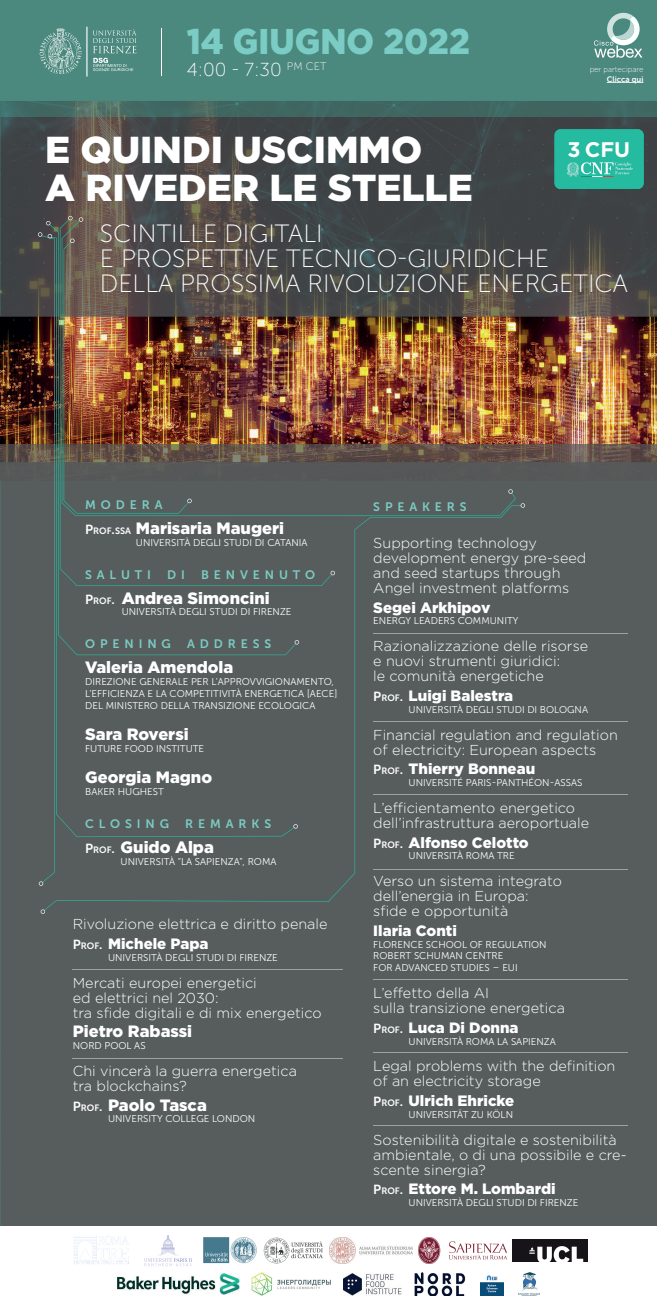
<style>
.page{position:relative;width:657px;height:1305px;background:#fff}
.page>*{position:absolute;margin:0;border:0;box-sizing:border-box;transform-origin:0 0}
.t1{font:900 37.5px/38.1px "Gotham";color:#fff}
.t2{font:900 35.81px "Gotham";color:#7bccc4;scale:.93 1}
.t3{font:25px/25px "Museo Sans 100";color:#fff}
.t4{font:700 21.12px "Gotham";color:#fff}
.t5{font:18.81px "Museo Sans 100";color:#fff}
.t6{font:900 16.38px "Gotham";color:#fff}
.t7{font:900 15px "Gotham";color:#fff}
.t8{font:300 14.38px/15px "Gotham";color:#fff}
.t9{font:12.25px "Museo Sans 700";letter-spacing:.4em;color:#7bccc4}
.t10{font:9.81px/11.8px "Museo Sans 300";color:#fff}
.t11{font:7.94px "Museo Sans 100";color:#fff}
.t12{font:7.94px "Museo Sans 700";color:#fff}
.s1{font-family:"Museo Sans 700";font-weight:400;font-size:13.12px}
.s2{font-family:"Museo Sans 700";font-weight:400;font-size:9.19px}
</style>
<div class="page">
<img style="left:0;top:317px;width:656px;height:146px">
<img style="left:1px;top:117px;width:568px;height:200px">
<img style="left:569px;top:117px;width:87px;height:21px">
<img style="left:635px;top:138px;width:21px;height:179px">
<img style="left:569px;top:189px;width:66px;height:128px">
<svg style="left:0;top:117px;width:1px;height:200px"></svg>
<img style="left:0;top:101px;width:656px;height:16px">
<div style="left:0;top:0;width:656px;height:101px;background:#4b887d"></div>
<svg style="left:0;top:445px;width:1px;height:18px"></svg>
<div style="left:0;top:463px;width:656px;height:763px;background:#575d5d"></div>
<div style="left:44px;top:505px;width:477px;height:406px;background:#575d5d"></div>
<svg style="left:41px;top:909px;width:4px;height:5px"></svg>
<hr style="left:161px;top:28px;width:1px;height:47px;background:#fff">
<svg style="left:40px;top:27px;width:97px;height:50px;background:#65998f"></svg>
<div style="left:55px;top:655px;width:239px;height:182px;background:#575d5d"></div>
<svg style="left:49px;top:224px;width:247px;height:431px;background:#545d5d"></svg>
<div style="left:60px;top:219px;width:272px;height:367px;background:#575d5d"></div>
<img style="left:62px;top:220px;width:453px;height:296px">
<svg style="left:520px;top:503px;width:5px;height:5px"></svg>
<svg style="left:68px;top:216px;width:5px;height:4px"></svg>
<svg style="left:79px;top:217px;width:4px;height:5px"></svg>
<svg style="left:46px;top:221px;width:4px;height:4px"></svg>
<svg style="left:38px;top:232px;width:17px;height:654px;background:#53534f"></svg>
<img style="left:64px;top:239px;width:128px;height:275px">
<svg style="left:330px;top:571px;width:5px;height:4px"></svg>
<svg style="left:294px;top:640px;width:5px;height:4px"></svg>
<svg style="left:293px;top:824px;width:5px;height:5px"></svg>
<svg style="left:594px;top:13px;width:48px;height:45px;background:#84afa7"></svg>
<svg style="left:606px;top:82px;width:37px;height:1px"></svg>
<svg style="left:508px;top:489px;width:4px;height:5px"></svg>
<hr style="left:373px;top:634px;width:254px;height:1px;background:#9da1a1">
<hr style="left:373px;top:721px;width:254px;height:1px;background:#9da1a1">
<hr style="left:373px;top:794px;width:254px;height:1px;background:#9da1a1">
<hr style="left:373px;top:869px;width:254px;height:1px;background:#9da1a1">
<hr style="left:373px;top:979px;width:254px;height:1px;background:#9da1a1">
<hr style="left:373px;top:1052px;width:254px;height:1px;background:#9da1a1">
<hr style="left:373px;top:1126px;width:254px;height:1px;background:#9da1a1">
<hr style="left:72px;top:969px;width:271px;height:1px;background:#9da1a1">
<hr style="left:72px;top:1058px;width:271px;height:1px;background:#9da1a1">
<div style="left:554px;top:129px;width:89px;height:60px;background:#24bba1;border-radius:6px"></div>
<img style="left:567px;top:162px;width:65px;height:15px">
<img style="left:73px;top:1236px;width:56px;height:29px">
<img style="left:512px;top:1239px;width:75px;height:22px">
<img style="left:329px;top:1237px;width:83px;height:26px">
<img style="left:263px;top:1237px;width:60px;height:26px">
<img style="left:144px;top:1235px;width:48px;height:31px">
<img style="left:203px;top:1237px;width:54px;height:27px">
<img style="left:418px;top:1237px;width:88px;height:26px">
<img style="left:518px;top:1272px;width:22px;height:24px">
<img style="left:480px;top:1275px;width:23px;height:21px">
<img style="left:117px;top:1273px;width:122px;height:21px">
<img style="left:414px;top:1272px;width:51px;height:24px">
<img style="left:343px;top:1273px;width:58px;height:22px">
<img style="left:251px;top:1272px;width:79px;height:23px">
<h2 class="t2" style="left:187px;top:27px;width:306px">14 GIUGNO 2022</h2>
<h3 class="t5" style="left:187px;top:59px;width:141px">4:00 - 7:30 <sup>PM</sup> <sup>CET</sup></h3>
<p class="t11" style="left:589px;top:65px;width:55px">per partecipare</p>
<p class="t12" style="left:606px;top:75px;width:38px">Clicca qui</p>
<h1 class="t1" style="left:45px;top:133px;width:429px">E QUINDI USCIMMO<br>A RIVEDER LE STELLE</h1>
<h3 class="t3" style="left:100px;top:221px;width:529px">SCINTILLE DIGITALI<br>E PROSPETTIVE TECNICO-GIURIDICHE<br>DELLA PROSSIMA RIVOLUZIONE ENERGETICA</h3>
<h3 class="t4" style="left:567px;top:138px;width:64px">3 CFU</h3>
<p class="t9" style="left:85px;top:498px;width:79px">MODERA</p>
<p class="t6" style="left:85px;top:522px;width:200px"><span class="s1">P</span><span class="s2">ROF</span><span class="s1">.</span><span class="s2">SSA</span> Marisaria Maugeri</p>
<p class="t10" style="left:136px;top:536px;width:173px">UNIVERSITÀ DEGLI STUDI DI CATANIA</p>
<p class="t9" style="left:85px;top:567px;width:67px">SALUTI</p>
<p class="t9" style="left:167px;top:567px;width:19px">D I</p>
<p class="t9" style="left:201px;top:567px;width:115px">BENVENUTO</p>
<p class="t6" style="left:85px;top:592px;width:186px"><span class="s1">P</span><span class="s2">ROF</span><span class="s1">.</span> Andrea Simoncini</p>
<p class="t10" style="left:122px;top:606px;width:171px">UNIVERSITÀ DEGLI STUDI DI FIRENZE</p>
<p class="t9" style="left:85px;top:637px;width:87px">OPENING</p>
<p class="t9" style="left:187px;top:637px;width:85px">ADDRESS</p>
<p class="t6" style="left:85px;top:661px;width:150px">Valeria Amendola</p>
<p class="t10" style="left:85px;top:676px;width:254px">DIREZIONE GENERALE PER L’APPROVVIGIONAMENTO,<br>L’EFFICIENZA E LA COMPETITIVITÀ ENERGETICA [AECE]<br>DEL MINISTERO DELLA TRANSIZIONE ECOLOGICA</p>
<p class="t6" style="left:85px;top:728px;width:105px">Sara Roversi</p>
<p class="t10" style="left:85px;top:743px;width:120px">FUTURE FOOD INSTITUTE</p>
<p class="t6" style="left:85px;top:771px;width:128px">Georgia Magno</p>
<p class="t10" style="left:85px;top:786px;width:80px">BAKER HUGHEST</p>
<p class="t9" style="left:85px;top:817px;width:85px">CLOSING</p>
<p class="t9" style="left:185px;top:817px;width:87px">REMARKS</p>
<p class="t6" style="left:85px;top:841px;width:130px"><span class="s1">P</span><span class="s2">ROF</span><span class="s1">.</span> Guido Alpa</p>
<p class="t10" style="left:121px;top:856px;width:157px">UNIVERSITÀ “LA SAPIENZA”, ROMA</p>
<p class="t8" style="left:73px;top:918px;width:256px">Rivoluzione elettrica e diritto penale</p>
<p class="t7" style="left:73px;top:938px;width:137px"><span class="s1">P</span><span class="s2">ROF</span><span class="s1">.</span> Michele Papa</p>
<p class="t10" style="left:108px;top:951px;width:171px">UNIVERSITÀ DEGLI STUDI DI FIRENZE</p>
<p class="t8" style="left:73px;top:976px;width:250px">Mercati europei energetici<br>ed elettrici nel 2030:<br>tra sfide digitali e di mix energetico</p>
<p class="t6" style="left:73px;top:1025px;width:121px">Pietro Rabassi</p>
<p class="t10" style="left:73px;top:1040px;width:74px">NORD POOL AS</p>
<p class="t8" style="left:73px;top:1064px;width:225px">Chi vincerà la guerra energetica tra blockchains?</p>
<p class="t6" style="left:73px;top:1098px;width:135px"><span class="s1">P</span><span class="s2">ROF</span><span class="s1">.</span> Paolo Tasca</p>
<p class="t10" style="left:108px;top:1113px;width:149px">UNIVERSITY COLLEGE LONDON</p>
<p class="t9" style="left:373px;top:499px;width:95px">SPEAKERS</p>
<p class="t8" style="left:373px;top:536px;width:214px">Supporting technology development energy pre-seed and seed startups through<br>Angel investment platforms</p>
<p class="t7" style="left:373px;top:602px;width:119px">Segei Arkhipov</p>
<p class="t10" style="left:373px;top:615px;width:147px">ENERGY LEADERS COMMUNITY</p>
<p class="t8" style="left:373px;top:640px;width:216px">Razionalizzazione delle risorse e nuovi strumenti giuridici:<br>le comunità energetiche</p>
<p class="t7" style="left:373px;top:690px;width:141px"><span class="s1">P</span><span class="s2">ROF</span><span class="s1">.</span> Luigi Balestra</p>
<p class="t10" style="left:408px;top:703px;width:181px">UNIVERSITÀ DEGLI STUDI DI BOLOGNA</p>
<p class="t8" style="left:373px;top:728px;width:246px">Financial regulation and regulation of electricity: European aspects</p>
<p class="t7" style="left:373px;top:763px;width:163px"><span class="s1">P</span><span class="s2">ROF</span><span class="s1">.</span> Thierry Bonneau</p>
<p class="t10" style="left:408px;top:777px;width:175px">UNIVERSITÉ PARIS-PANTHÉON-ASSAS</p>
<p class="t8" style="left:373px;top:801px;width:217px">L’efficientamento energetico dell’infrastruttura aeroportuale</p>
<p class="t7" style="left:373px;top:836px;width:157px"><span class="s1">P</span><span class="s2">ROF</span><span class="s1">.</span> Alfonso Celotto</p>
<p class="t10" style="left:408px;top:850px;width:108px">UNIVERSITÀ ROMA TRE</p>
<p class="t8" style="left:373px;top:874px;width:190px">Verso un sistema integrato dell’energia in Europa: sfide e opportunità</p>
<p class="t7" style="left:373px;top:925px;width:85px">Ilaria Conti</p>
<p class="t10" style="left:373px;top:938px;width:175px">FLORENCE SCHOOL OF REGULATION<br>ROBERT SCHUMAN CENTRE<br>FOR ADVANCED STUDIES – EUI</p>
<p class="t8" style="left:373px;top:986px;width:193px">L’effetto della AI<br>sulla transizione energetica</p>
<p class="t7" style="left:373px;top:1022px;width:147px"><span class="s1">P</span><span class="s2">ROF</span><span class="s1">.</span> Luca Di Donna</p>
<p class="t10" style="left:408px;top:1035px;width:149px">UNIVERSITÀ ROMA LA SAPIENZA</p>
<p class="t8" style="left:373px;top:1060px;width:243px">Legal problems with the definition of an electricity storage</p>
<p class="t7" style="left:373px;top:1095px;width:142px"><span class="s1">P</span><span class="s2">ROF</span><span class="s1">.</span> Ulrich Ehricke</p>
<p class="t10" style="left:408px;top:1108px;width:106px">UNIVERSITÄT ZU KÖLN</p>
<p class="t8" style="left:373px;top:1133px;width:255px">Sostenibilità digitale e sostenibilità ambientale, o di una possibile e cre&shy;scente sinergia?</p>
<p class="t7" style="left:373px;top:1183px;width:184px"><span class="s1">P</span><span class="s2">ROF</span><span class="s1">.</span> Ettore M. Lombardi</p>
<p class="t10" style="left:408px;top:1197px;width:171px">UNIVERSITÀ DEGLI STUDI DI FIRENZE</p>
</div>
